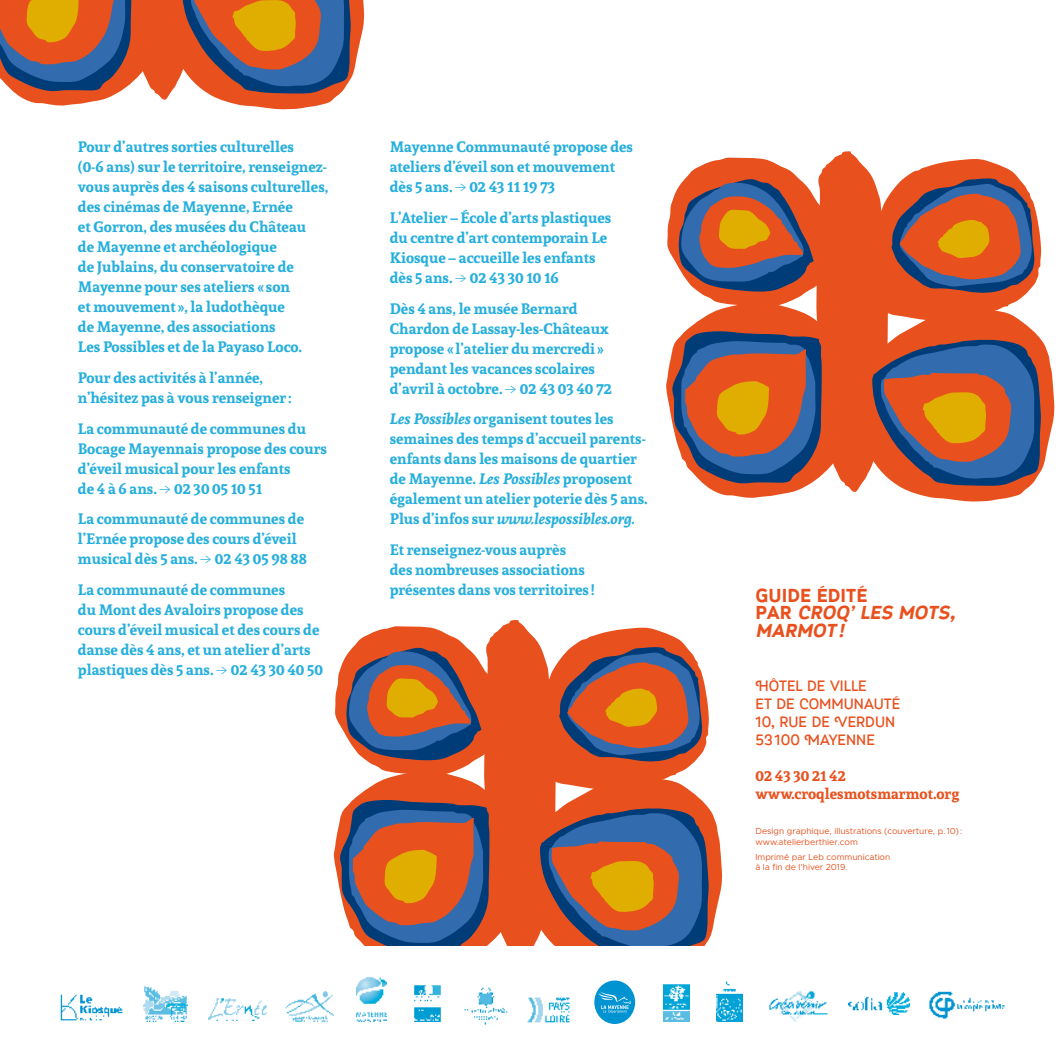
<style>
.page{position:relative;width:1063px;height:1063px;background:#fff}
.page>*{position:absolute;margin:0;border:0;box-sizing:border-box;transform-origin:0 0}
.t1{font:italic 700 18.75px/17.5px "Myra 4 F Caps";color:#e8511e}
.t2{font:700 15px/20px "Andada";color:#26afdd}
.t3{font:15px/18px "Myra 4 F Caps";color:#e8511e}
.t4{font:700 15px/18px "Andada";color:#e8511e}
.t5{font:8.75px/10.5px "Metropolis";color:#e8511e}
.s1{font-family:"Chronicle Text G1"}
.s2{font-style:italic}
.s3{font-style:normal}
</style>
<div class="page">
<svg style="left:666px;top:151px;width:389px;height:351px"></svg>
<svg style="left:334px;top:620px;width:388px;height:326px;background:#b76e58"></svg>
<svg style="left:0;top:0;width:364px;height:110px;background:#b17259"></svg>
<img style="left:716px;top:981px;width:27px;height:40px">
<img style="left:60px;top:994px;width:63px;height:27px">
<img style="left:527px;top:997px;width:43px;height:26px">
<img style="left:663px;top:984px;width:26px;height:37px">
<img style="left:414px;top:985px;width:27px;height:36px">
<img style="left:464px;top:987px;width:44px;height:38px">
<img style="left:144px;top:987px;width:44px;height:34px">
<img style="left:209px;top:998px;width:58px;height:23px">
<img style="left:356px;top:977px;width:30px;height:44px">
<img style="left:285px;top:991px;width:49px;height:31px">
<div style="left:594px;top:981px;width:41px;height:43px;background:#0093d1;border-radius:50%"></div>
<svg style="left:598px;top:991px;width:33px;height:22px"></svg>
<img style="left:849px;top:991px;width:61px;height:23px">
<img style="left:929px;top:991px;width:76px;height:28px">
<img style="left:769px;top:990px;width:59px;height:32px">
<p class="t2" style="left:78px;top:137px;width:252px">Pour d’autres sorties culturelles<br>(0-6 ans) sur le territoire, renseignez&shy;vous auprès des 4 saisons culturelles, des cinémas de Mayenne, Ernée<br>et Gorron, des musées du Château<br>de Mayenne et archéologique<br>de Jublains, du conservatoire de<br>Mayenne pour ses ateliers « son<br>et mouvement », la ludothèque<br>de Mayenne, des associations<br>Les Possibles et de la Payaso Loco.</p>
<p class="t2" style="left:78px;top:367px;width:215px">Pour des activités à l’année, n’hésitez pas à vous renseigner :</p>
<p class="t2" style="left:78px;top:418px;width:251px">La communauté de communes du<br>Bocage Mayennais propose des cours d’éveil musical pour les enfants<br>de 4 à 6 ans. <span class="s1">•</span> 02 30 05 10 51</p>
<p class="t2" style="left:78px;top:509px;width:230px">La communauté de communes de l’Ernée propose des cours d’éveil musical dès 5 ans. <span class="s1">•</span> 02 43 05 98 88</p>
<p class="t2" style="left:78px;top:579px;width:247px">La communauté de communes<br>du Mont des Avaloirs propose des cours d’éveil musical et des cours de danse dès 4 ans, et un atelier d’arts plastiques dès 5 ans. <span class="s1">•</span> 02 43 30 40 50</p>
<p class="t2" style="left:390px;top:137px;width:245px">Mayenne Communauté propose des ateliers d’éveil son et mouvement dès 5 ans. <span class="s1">•</span> 02 43 11 19 73</p>
<p class="t2" style="left:390px;top:207px;width:223px">L’Atelier – École d’arts plastiques du centre d’art contemporain Le<br>Kiosque – accueille les enfants dès 5 ans. <span class="s1">•</span> 02 43 30 10 16</p>
<p class="t2" style="left:390px;top:298px;width:224px">Dès 4 ans, le musée Bernard<br>Chardon de Lassay-les-Châteaux propose « l’atelier du mercredi » pendant les vacances scolaires d’avril à octobre. <span class="s1">•</span> 02 43 03 40 72</p>
<p class="t2" style="left:390px;top:408px;width:260px"><span class="s2">Les Possibles</span> organisent toutes les semaines des temps d’accueil parents&shy;enfants dans les maisons de quartier de Mayenne. <span class="s2">Les Possibles</span> proposent également un atelier poterie dès 5 ans.<br>Plus d’infos sur <span class="s2">www.lespossibles.org.</span></p>
<p class="t2" style="left:390px;top:539px;width:206px">Et renseignez-vous auprès<br>des nombreuses associations présentes dans vos territoires !</p>
<p class="t1" style="left:755px;top:587px;width:205px"><span class="s3">GUIDE ÉDITÉ<br>P A R</span> CROQ’ LES MOTS,<br>MARMOT!</p>
<p class="t3" style="left:755px;top:677px;width:146px">HÔTEL DE VILLE<br>ET DE COMMUNAUTÉ<br>10, RUE DE VERDUN<br>53100 MAYENNE</p>
<p class="t4" style="left:755px;top:766px;width:205px">02 43 30 21 42 www.croqlesmotsmarmot.org</p>
<p class="t5" style="left:755px;top:826px;width:208px">Design graphique, illustrations (couverture, p.10): www.atelierberthier.com</p>
<p class="t5" style="left:755px;top:851px;width:136px">Imprimé par Leb communication à la fin de l’hiver 2019.</p>
</div>
